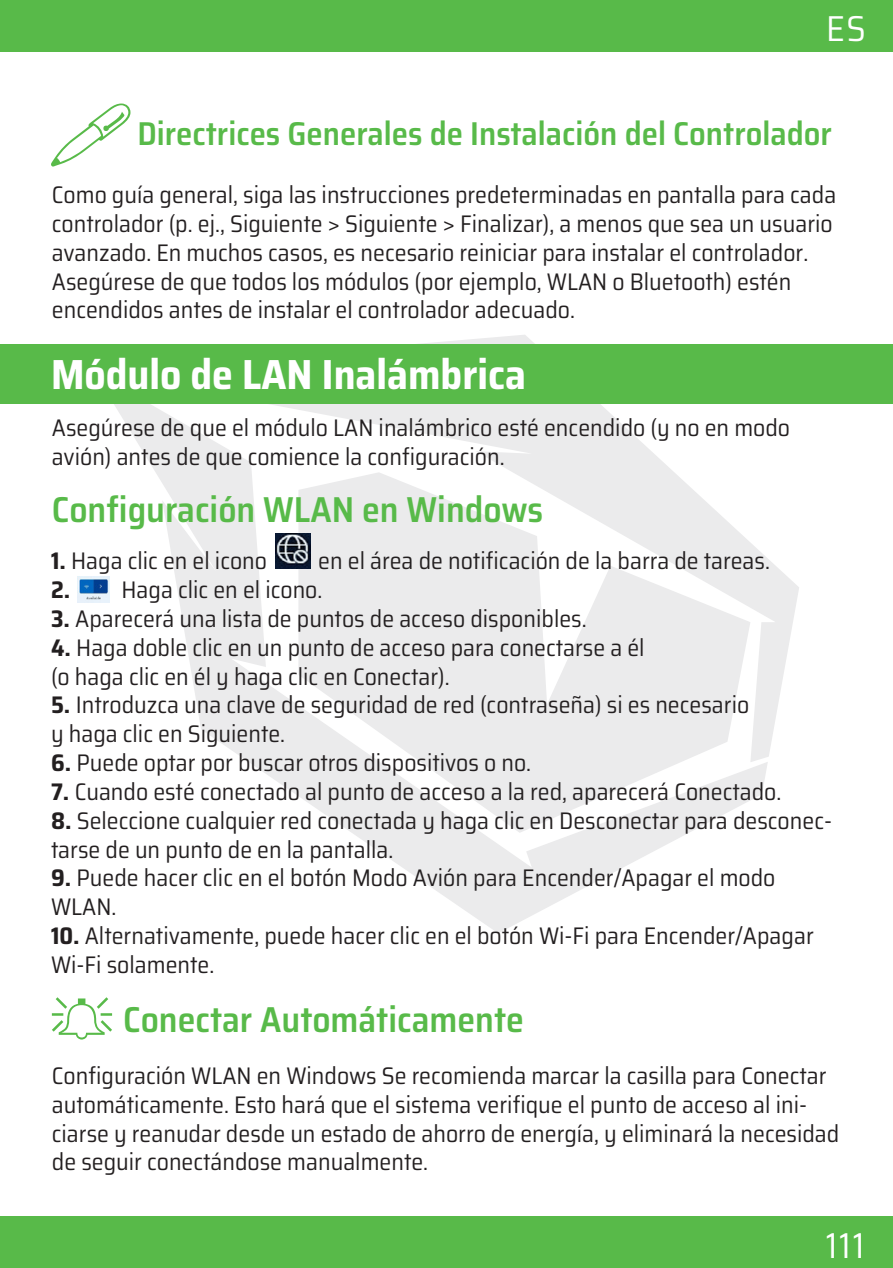
<style>
.page{position:relative;width:893px;height:1268px;background:#fff}
.page>*{position:absolute;margin:0;border:0;box-sizing:border-box;transform-origin:0 0}
.Başlık_Lvl-2{font:700 semi-condensed 42px "Saira";color:#fff}
.Başlık_Lvl-2-2{font:600 semi-condensed 36px "Saira";color:#58ba49}
.t1{font:semi-condensed 36px "Saira";color:#fff}
.Başlık_Lvl-2-3{font:600 semi-condensed 33px "Saira";color:#58ba49}
.t2{font:semi-condensed 24px/28.8px "Saira";color:#231f20}
.s1{font-weight:700}
</style>
<div class="page">
<div style="left:0;top:0;width:893px;height:51px;background:#58ba49"></div>
<div style="left:0;top:1216px;width:893px;height:51px;background:#58ba49"></div>
<svg style="left:421px;top:335px;width:378px;height:422px"></svg>
<svg style="left:109px;top:404px;width:659px;height:529px"></svg>
<svg style="left:298px;top:472px;width:452px;height:360px;fill:#ebebec"></svg>
<div style="left:0;top:344px;width:893px;height:60px;background:#58ba49"></div>
<img style="left:275px;top:533px;width:35px;height:35px">
<img style="left:78px;top:576px;width:31px;height:27px">
<svg style="left:52px;top:997px;width:60px;height:42px"></svg>
<svg style="left:51px;top:103px;width:79px;height:63px"></svg>
<h2 class="t1" style="left:826px;top:-1px;width:41px">ES</h2>
<p class="Başlık_Lvl-2-3" style="left:137px;top:107px;width:696px">Directrices Generales de Instalación del Controlador</p>
<p class="t2" style="left:52px;top:179px;width:786px">Como guía general, siga las instrucciones predeterminadas en pantalla para cada controlador (p. ej., Siguiente &gt; Siguiente &gt; Finalizar), a menos que sea un usuario avanzado. En muchos casos, es necesario reiniciar para instalar el controlador.<br>Asegúrese de que todos los módulos (por ejemplo, WLAN o Bluetooth) estén encendidos antes de instalar el controlador adecuado.</p>
<p class="Başlık_Lvl-2" style="left:51px;top:339px;width:477px">Módulo de LAN Inalámbrica</p>
<p class="t2" style="left:52px;top:412px;width:740px">Asegúrese de que el módulo LAN inalámbrico esté encendido (y no en modo avión) antes de que comience la configuración.</p>
<p class="Başlık_Lvl-2-2" style="left:52px;top:479px;width:493px">Configuración WLAN en Windows</p>
<p class="t2" style="left:51px;top:545px;width:218px"><span class="s1">1.</span> Haga clic en el icono</p>
<p class="t2" style="left:318px;top:545px;width:453px">en el área de notificación de la barra de tareas.</p>
<p class="t2" style="left:51px;top:574px;width:273px"><span class="s1">2.</span> Haga clic en el icono.</p>
<p class="t2" style="left:51px;top:603px;width:537px"><span class="s1">3.</span> Aparecerá una lista de puntos de acceso disponibles.</p>
<p class="t2" style="left:51px;top:632px;width:595px"><span class="s1">4.</span> Haga doble clic en un punto de acceso para conectarse a él</p>
<p class="t2" style="left:51px;top:661px;width:400px">(o haga clic en él y haga clic en Conectar).</p>
<p class="t2" style="left:51px;top:689px;width:700px"><span class="s1">5.</span> Introduzca una clave de seguridad de red (contraseña) si es necesario</p>
<p class="t2" style="left:51px;top:718px;width:236px">y haga clic en Siguiente.</p>
<p class="t2" style="left:51px;top:747px;width:482px"><span class="s1">6.</span> Puede optar por buscar otros dispositivos o no.</p>
<p class="t2" style="left:51px;top:776px;width:732px"><span class="s1">7.</span> Cuando esté conectado al punto de acceso a la red, aparecerá Conectado.</p>
<p class="t2" style="left:51px;top:805px;width:782px"><span class="s1">8.</span> Seleccione cualquier red conectada y haga clic en Desconectar para desconec&shy;tarse de un punto de en la pantalla.</p>
<p class="t2" style="left:51px;top:862px;width:726px"><span class="s1">9.</span> Puede hacer clic en el botón Modo Avión para Encender/Apagar el modo<br>WLAN.</p>
<p class="t2" style="left:51px;top:920px;width:764px"><span class="s1">10.</span> Alternativamente, puede hacer clic en el botón Wi-Fi para Encender/Apagar<br>Wi-Fi solamente.</p>
<p class="Başlık_Lvl-2-2" style="left:123px;top:989px;width:402px">Conectar Automáticamente</p>
<p class="t2" style="left:52px;top:1059px;width:789px">Configuración WLAN en Windows Se recomienda marcar la casilla para Conectar automáticamente. Esto hará que el sistema verifique el punto de acceso al ini&shy;ciarse y reanudar desde un estado de ahorro de energía, y eliminará la necesidad de seguir conectándose manualmente.</p>
<h2 class="t1" style="left:826px;top:1215px;width:40px">111</h2>
</div>
